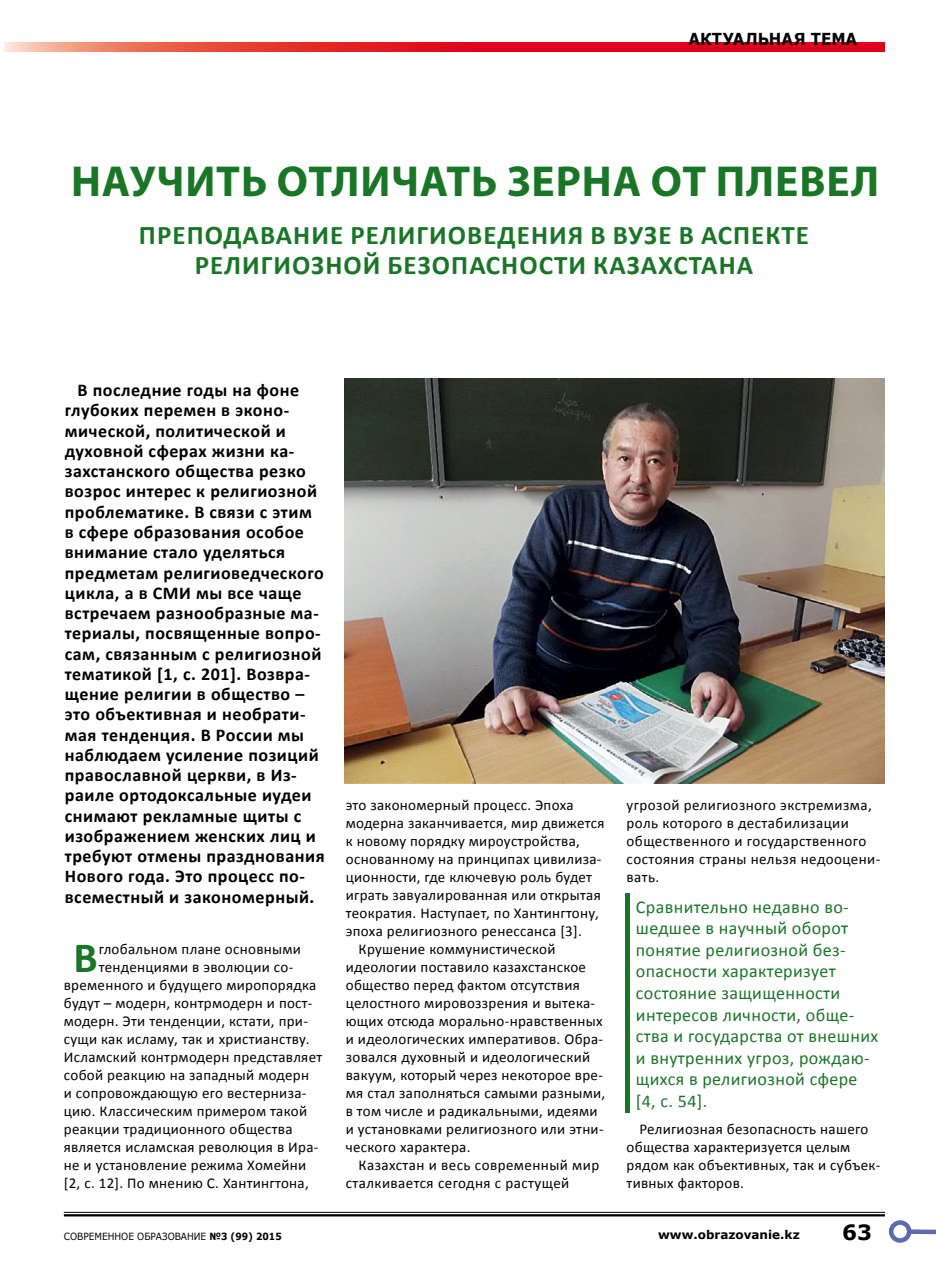
<style>
.page{position:relative;width:936px;height:1263px;background:#fff}
.page>*{position:absolute;margin:0;border:0;box-sizing:border-box;transform-origin:0 0}
.t1{font:700 43.5px "Myriad Pro";letter-spacing:.02em;color:#1a7627}
.t2{font:700 43.35px "Calibri";color:#1a7627}
.t3{font:700 27px/30px "Calibri";letter-spacing:.04em;color:#1a7627;text-align:center}
.t4{font:700 21px "Verdana";color:#000}
.t5{font:700 18px/20.2px "Calibri";letter-spacing:.03em;color:#000}
.t6{font:18px/21.6px "Calibri";letter-spacing:.02em;color:#1a7627}
.t7{font:700 16.5px "Verdana";letter-spacing:.005em;color:#000;scale:.91 1}
.t8{font:15px/18px "Calibri";letter-spacing:.02em;color:#000}
.t9{font:700 12px "Verdana";color:#000}
.t10{font:9.9px "Verdana";color:#000;scale:.91 1}
.s1{font-weight:700}
</style>
<div class="page">
<img style="left:344px;top:378px;width:540px;height:405px">
<div style="left:625px;top:893px;width:5px;height:220px;background:#1a7627"></div>
<hr style="left:64px;top:1212px;width:820px;height:1px;background:#000">
<hr style="left:64px;top:1214px;width:820px;height:2px;background:#000">
<div style="left:909px;top:1229px;width:26px;height:5px;background:#5e69b1"></div>
<div style="left:888px;top:1220px;width:23px;height:23px;border:4px solid #5e69b1;border-radius:50%"></div>
<svg style="left:4px;top:43px;width:880px;height:8px;background:#e42b32"></svg>
<p class="t7" style="left:688px;top:27px;width:187px">АКТУАЛЬНАЯ ТЕМА</p>
<h1 class="t1" style="left:71px;top:153px;width:809px">НАУЧИТЬ ОТЛИЧАТЬ ЗЕРНА ОТ ПЛЕВЕЛ</h1>
<h3 class="t3" style="left:139px;top:220px;width:671px">ПРЕПОДАВАНИЕ РЕЛИГИОВЕДЕНИЯ В ВУЗЕ В АСПЕКТЕ<br>РЕЛИГИОЗНОЙ БЕЗОПАСНОСТИ КАЗАХСТАНА</h3>
<p class="t5" style="left:65px;top:380px;width:261px;text-indent:13px">В последние годы на фоне глубоких перемен в эконо&shy;мической, политической и духовной сферах жизни ка&shy;захстанского общества резко возрос интерес к религиозной проблематике. В связи с этим в сфере образования особое внимание стало уделяться предметам религиоведческого цикла, а в СМИ мы все чаще встречаем разнообразные ма&shy;териалы, посвященные вопро&shy;сам, связанным с религиозной тематикой [1, с. 201]. Возвра&shy;щение религии в общество – это объективная и необрати&shy;мая тенденция. В России мы наблюдаем усиление позиций православной церкви, в Из&shy;раиле ортодоксальные иудеи снимают рекламные щиты с изображением женских лиц и требуют отмены празднования<br>Нового года. Это процесс по&shy;всеместный и закономерный.</p>
<h2 class="t2" style="left:74px;top:930px;width:26px">В</h2>
<p class="t8" style="left:99px;top:940px;width:204px">глобальном плане основными</p>
<p class="t8" style="left:99px;top:958px;width:196px">тенденциями в эволюции со-</p>
<p class="t8" style="left:64px;top:976px;width:254px">временного и будущего миропорядка</p>
<p class="t8" style="left:64px;top:994px;width:250px">будут – модерн, контрмодерн и пост-</p>
<p class="t8" style="left:64px;top:1012px;width:246px">модерн. Эти тенденции, кстати, при-</p>
<p class="t8" style="left:64px;top:1030px;width:247px">сущи как исламу, так и христианству.</p>
<p class="t8" style="left:64px;top:1048px;width:260px">Исламский контрмодерн представляет</p>
<p class="t8" style="left:64px;top:1066px;width:247px">собой реакцию на западный модерн</p>
<p class="t8" style="left:64px;top:1084px;width:244px">и сопровождающую его вестерниза-</p>
<p class="t8" style="left:64px;top:1102px;width:245px">цию. Классическим примером такой</p>
<p class="t8" style="left:64px;top:1120px;width:230px">реакции традиционного общества</p>
<p class="t8" style="left:64px;top:1138px;width:256px">является исламская революция в Ира-</p>
<p class="t8" style="left:64px;top:1156px;width:244px">не и установление режима Хомейни</p>
<p class="t8" style="left:64px;top:1174px;width:246px">[2, с. 12]. По мнению С. Хантингтона,</p>
<p class="t8" style="left:346px;top:796px;width:229px">это закономерный процесс. Эпоха</p>
<p class="t8" style="left:346px;top:814px;width:260px">модерна заканчивается, мир движется</p>
<p class="t8" style="left:346px;top:832px;width:236px">к новому порядку мироустройства,</p>
<p class="t8" style="left:346px;top:850px;width:257px">основанному на принципах цивилиза-</p>
<p class="t8" style="left:346px;top:868px;width:248px">ционности, где ключевую роль будет</p>
<p class="t8" style="left:346px;top:886px;width:256px">играть завуалированная или открытая</p>
<p class="t8" style="left:346px;top:904px;width:255px">теократия. Наступает, по Хантингтону,</p>
<p class="t8" style="left:346px;top:922px;width:237px">эпоха религиозного ренессанса [3].</p>
<p class="t8" style="left:358px;top:940px;width:198px">Крушение коммунистической</p>
<p class="t8" style="left:346px;top:958px;width:242px">идеологии поставило казахстанское</p>
<p class="t8" style="left:346px;top:976px;width:235px">общество перед фактом отсутствия</p>
<p class="t8" style="left:346px;top:994px;width:251px">целостного мировоззрения и вытека-</p>
<p class="t8" style="left:346px;top:1012px;width:258px">ющих отсюда морально-нравственных</p>
<p class="t8" style="left:346px;top:1030px;width:259px">и идеологических императивов. Обра-</p>
<p class="t8" style="left:346px;top:1048px;width:246px">зовался духовный и идеологический</p>
<p class="t8" style="left:346px;top:1066px;width:258px">вакуум, который через некоторое вре-</p>
<p class="t8" style="left:346px;top:1084px;width:261px">мя стал заполняться самыми разными,</p>
<p class="t8" style="left:346px;top:1102px;width:253px">в том числе и радикальными, идеями</p>
<p class="t8" style="left:346px;top:1120px;width:259px">и установками религиозного или этни-</p>
<p class="t8" style="left:346px;top:1138px;width:126px">ческого характера.</p>
<p class="t8" style="left:358px;top:1156px;width:242px">Казахстан и весь современный мир</p>
<p class="t8" style="left:346px;top:1174px;width:225px">сталкивается сегодня с растущей</p>
<p class="t8" style="left:626px;top:796px;width:255px">угрозой религиозного экстремизма, роль которого в дестабилизации общественного и государственного состояния страны нельзя недооцени&shy;вать.</p>
<p class="t6" style="left:636px;top:896px;width:244px">Сравнительно недавно во&shy;шедшее в научный оборот понятие религиозной без&shy;опасности характеризует состояние защищенности интересов личности, обще&shy;ства и государства от внешних и внутренних угроз, рождаю&shy;щихся в религиозной сфере [4, с. 54].</p>
<p class="t8" style="left:626px;top:1120px;width:255px;text-indent:13px">Религиозная безопасность нашего общества характеризуется целым рядом как объективных, так и субъек&shy;тивных факторов.</p>
<p class="t10" style="left:64px;top:1229px;width:241px">СОВРЕМЕННОЕ ОБРАЗОВАНИЕ <span class="s1">№3 (99) 2015</span></p>
<p class="t9" style="left:658px;top:1226px;width:143px">www.obrazovanie.kz</p>
<h3 class="t4" style="left:842px;top:1217px;width:31px">63</h3>
</div>
